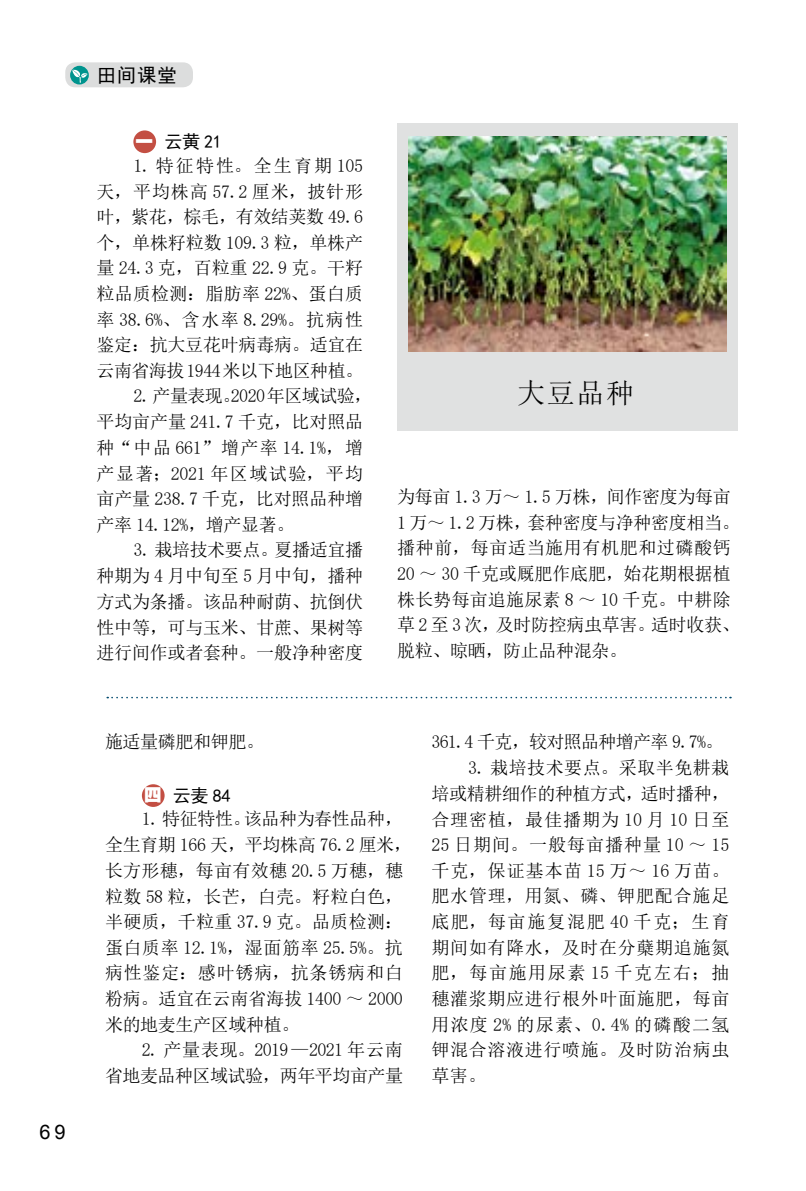
<style>
.page{position:relative;width:806px;height:1191px;background:#fff}
.page>*{position:absolute;margin:0;border:0;box-sizing:border-box;transform-origin:0 0}
.t1{font:28px "Sim Sun";color:#000}
.t2{font:20px "Arial";color:#000}
.t3{font:19px "Sim Hei";color:#000}
.t4{font:18px/25.6px "Sim Sun";letter-spacing:-.015em;color:#000;text-align:justify}
.t5{font:18px "Sim Sun";letter-spacing:-.04em;color:#000}
.t6{font:18px "Sim Sun";letter-spacing:.08em;color:#000}
.t7{font:18px "Sim Sun";letter-spacing:.03em;color:#000}
.t8{font:18px "Sim Sun";letter-spacing:.05em;color:#000}
.t9{font:18px "Sim Sun";letter-spacing:.015em;color:#000}
.t10{font:18px "Sim Sun";letter-spacing:.085em;color:#000}
.t11{font:18px "Sim Sun";letter-spacing:.115em;color:#000}
.t12{font:18px "Sim Hei";letter-spacing:-.02em;color:#000}
.s1{font-family:"FZCCHJW GB1 0";font-size:17px;color:#fff}
</style>
<div class="page">
<div style="left:65px;top:62px;width:128px;height:25px;background:#dcdddd;border-radius:10px"></div>
<svg style="left:70px;top:66px;width:19px;height:18px"></svg>
<svg style="left:72px;top:70px;width:16px;height:13px"></svg>
<div style="left:133px;top:130px;width:23px;height:23px;background:#c34f43;border-radius:50%"></div>
<div style="left:142px;top:784px;width:22px;height:23px;background:#c34f43;border-radius:50%"></div>
<svg style="left:107px;top:697px;width:623px;height:1px"></svg>
<div style="left:397px;top:124px;width:340px;height:307px;background:#e0e1e1"></div>
<img style="left:408px;top:136px;width:318px;height:215px">
<p class="t2" style="left:39px;top:1118px;width:28px">69</p>
<p class="t3" style="left:97px;top:65px;width:81px">田间课堂</p>
<p class="t12" style="left:136px;top:133px;width:87px"><span class="s1">一</span> 云黄 21</p>
<p class="t11" style="left:133px;top:156px;width:231px">1. 特征特性。全生育期 105</p>
<p class="t8" style="left:96px;top:182px;width:268px">天，平均株高 57.2 厘米，披针形</p>
<p class="t4" style="left:96px;top:204px;width:268px">叶，紫花，棕毛，有效结荚数 49.6</p>
<p class="t4" style="left:96px;top:229px;width:268px">个，单株籽粒数 109.3 粒，单株产</p>
<p class="t4" style="left:96px;top:255px;width:268px">量 24.3 克，百粒重 22.9 克。干籽</p>
<p class="t9" style="left:96px;top:284px;width:268px">粒品质检测：脂肪率 22%、蛋白质</p>
<p class="t6" style="left:96px;top:310px;width:268px">率 38.6%、含水率 8.29%。抗病性</p>
<p class="t4" style="left:96px;top:332px;width:268px">鉴定：抗大豆花叶病毒病。适宜在</p>
<p class="t4" style="left:96px;top:357px;width:268px">云南省海拔1944米以下地区种植。</p>
<p class="t4" style="left:133px;top:383px;width:240px">2.产量表现。2020年区域试验，</p>
<p class="t4" style="left:96px;top:409px;width:268px">平均亩产量 241.7 千克，比对照品</p>
<p class="t7" style="left:96px;top:438px;width:268px">种“中品 661”增产率 14.1%，增</p>
<p class="t10" style="left:96px;top:464px;width:268px">产显著；2021 年区域试验，平均</p>
<p class="t4" style="left:96px;top:486px;width:268px">亩产量 238.7 千克，比对照品种增</p>
<p class="t4" style="left:96px;top:511px;width:199px">产率 14.12%，增产显著。</p>
<p class="t4" style="left:96px;top:537px;width:268px;text-indent:37px">3. 栽培技术要点。夏播适宜播种期为 4 月中旬至 5 月中旬，播种方式为条播。该品种耐荫、抗倒伏性中等，可与玉米、甘蔗、果树等进行间作或者套种。一般净种密度</p>
<h1 class="t1" style="left:517px;top:379px;width:119px">大豆品种</h1>
<p class="t4" style="left:397px;top:484px;width:344px;text-align:left">为每亩 1.3 万～ 1.5 万株，间作密度为每亩<br>1 万～ 1.2 万株，套种密度与净种密度相当。播种前，每亩适当施用有机肥和过磷酸钙<br>20 ～ 30 千克或厩肥作底肥，始花期根据植株长势每亩追施尿素 8 ～ 10 千克。中耕除草 2 至 3 次，及时防控病虫草害。适时收获、脱粒、晾晒，防止品种混杂。</p>
<p class="t4" style="left:105px;top:729px;width:161px">施适量磷肥和钾肥。</p>
<p class="t12" style="left:144px;top:786px;width:87px"><span class="s1">四</span> 云麦 84</p>
<p class="t4" style="left:105px;top:806px;width:308px;text-align:left;text-indent:37px">1. 特征特性。该品种为春性品种，全生育期 166 天，平均株高 76.2 厘米，长方形穗，每亩有效穗 20.5 万穗，穗粒数 58 粒，长芒，白壳。籽粒白色，半硬质，千粒重 37.9 克。品质检测：蛋白质率 12.1%，湿面筋率 25.5%。抗病性鉴定：感叶锈病，抗条锈病和白粉病。适宜在云南省海拔 1400 ～ 2000米的地麦生产区域种植。</p>
<p class="t4" style="left:105px;top:1036px;width:299px;text-align:right">2. 产量表现。2019—2021 年云南<br>省地麦品种区域试验，两年平均亩产量</p>
<p class="t5" style="left:431px;top:733px;width:293px">361.4 千克，较对照品种增产率 9.7%。</p>
<p class="t4" style="left:431px;top:755px;width:299px;text-indent:37px">3. 栽培技术要点。采取半免耕栽培或精耕细作的种植方式，适时播种，合理密植，最佳播期为 10 月 10 日至25 日期间。一般每亩播种量 10 ～ 15千克，保证基本苗 15 万～ 16 万苗。肥水管理，用氮、磷、钾肥配合施足底肥，每亩施复混肥 40 千克；生育期间如有降水，及时在分蘖期追施氮肥，每亩施用尿素 15 千克左右；抽穗灌浆期应进行根外叶面施肥，每亩用浓度 2% 的尿素、0.4% 的磷酸二氢钾混合溶液进行喷施。及时防治病虫草害。</p>
</div>
